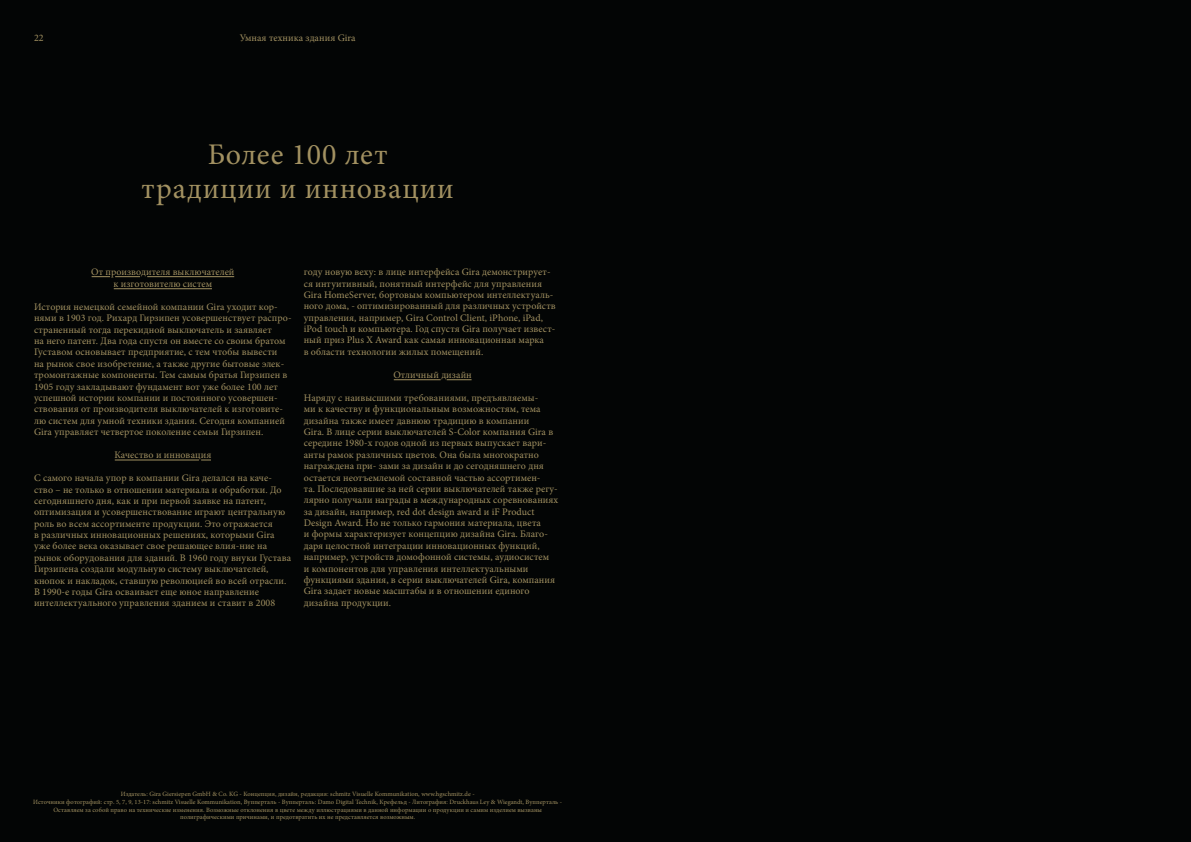
<style>
.page{position:relative;width:1191px;height:842px;background:#030505}
.page>*{position:absolute;margin:0;border:0;box-sizing:border-box;transform-origin:0 0}
.t1{font:30px/34.1px "Minion Pro";letter-spacing:.025em;color:#a29161;text-align:center}
.t2{font:10px/11.4px "Minion Pro";letter-spacing:.005em;color:#a29161}
.t3{font:6.5px/7.8px "Minion Pro";letter-spacing:.005em;color:#a29161;text-align:center}
</style>
<div class="page">
<hr style="left:114px;top:288px;width:98px;height:1px;background:#a29161">
<svg style="left:92px;top:276px;width:48px;height:1px"></svg>
<hr style="left:147px;top:276px;width:87px;height:1px;background:#a29161">
<hr style="left:115px;top:460px;width:84px;height:1px;background:#a29161">
<hr style="left:394px;top:379px;width:47px;height:1px;background:#a29161">
<svg style="left:447px;top:379px;width:24px;height:1px"></svg>
<p class="t2" style="left:34px;top:33px;width:11px">22</p>
<p class="t2" style="left:240px;top:33px;width:117px">Умная техника здания Gira</p>
<h1 class="t1" style="left:142px;top:139px;width:314px">Более 100 лет традиции и инновации</h1>
<p class="t2" style="left:91px;top:267px;width:145px;line-height:12px;text-align:center">От производителя выключателей к изготовителю систем</p>
<p class="t2" style="left:34px;top:302px;width:259px">История немецкой семейной компании Gira уходит кор&shy;нями в 1903 год. Рихард Гирзипен усовершенствует распро&shy;страненный тогда перекидной выключатель и заявляет<br>на него патент. Два года спустя он вместе со своим братом Густавом основывает предприятие, с тем чтобы вывести<br>на рынок свое изобретение, а также другие бытовые элек&shy;тромонтажные компоненты. Тем самым братья Гирзипен в 1905 году закладывают фундамент вот уже более 100 лет успешной истории компании и постоянного усовершен&shy;ствования от производителя выключателей к изготовите&shy;лю систем для умной техники здания. Сегодня компанией Gira управляет четвертое поколение семьи Гирзипен.</p>
<p class="t2" style="left:114px;top:450px;width:99px">Качество и инновация</p>
<p class="t2" style="left:34px;top:473px;width:259px">С самого начала упор в компании Gira делался на каче&shy;ство – не только в отношении материала и обработки. До сегодняшнего дня, как и при первой заявке на патент, оптимизация и усовершенствование играют центральную роль во всем ассортименте продукции. Это отражается<br>в различных инновационных решениях, которыми Gira уже более века оказывает свое решающее влия-ние на рынок оборудования для зданий. В 1960 году внуки Густава Гирзипена создали модульную систему выключателей, кнопок и накладок, ставшую революцией во всей отрасли.<br>В 1990-е годы Gira осваивает еще юное направление интеллектуального управления зданием и ставит в 2008</p>
<p class="t2" style="left:304px;top:267px;width:253px">году новую веху: в лице интерфейса Gira демонстрирует&shy;ся интуитивный, понятный интерфейс для управления Gira HomeServer, бортовым компьютером интеллектуаль&shy;ного дома, - оптимизированный для различных устройств управления, например, Gira Control Client, iPhone, iPad, iPod touch и компьютера. Год спустя Gira получает извест&shy;ный приз Plus X Award как самая инновационная марка<br>в области технологии жилых помещений.</p>
<p class="t2" style="left:393px;top:370px;width:80px">Отличный дизайн</p>
<p class="t2" style="left:304px;top:393px;width:256px">Наряду с наивысшими требованиями, предъявляемы-<br>ми к качеству и функциональным возможностям, тема дизайна также имеет давнюю традицию в компании<br>Gira. В лице серии выключателей S-Color компания Gira в середине 1980-х годов одной из первых выпускает вари&shy;анты рамок различных цветов. Она была многократно награждена при- зами за дизайн и до сегодняшнего дня остается неотъемлемой составной частью ассортимен-<br>та. Последовавшие за ней серии выключателей также регу&shy;лярно получали награды в международных соревнованиях за дизайн, например, red dot design award и iF Product Design Award. Но не только гармония материала, цвета<br>и формы характеризует концепцию дизайна Gira. Благо&shy;даря целостной интеграции инновационных функций, например, устройств домофонной системы, аудиосистем<br>и компонентов для управления интеллектуальными функциями здания, в серии выключателей Gira, компания Gira задает новые масштабы и в отношении единого дизайна продукции.</p>
<p class="t3" style="left:33px;top:790px;width:530px">Издатель: Gira Giersiepen GmbH &amp; Co. KG - Концепция, дизайн, редакция: schmitz Visuelle Kommunikation, www.hgschmitz.de -<br>Источники фотографий: стр. 5, 7, 9, 13-17: schmitz Visuelle Kommunikation, Вупперталь - Вупперталь : Damo Digital Technik, Крефельд - Литография: Druckhaus Ley &amp; Wiegandt, Вупперталь - Оставляем за собой право на технические изменения. Возможные отклонения в цвете между иллюстрациями в данной информации о продукции и самим изделием вызваны полиграфическими причинами, и предотвратить их не представляется возможным.</p>
</div>
